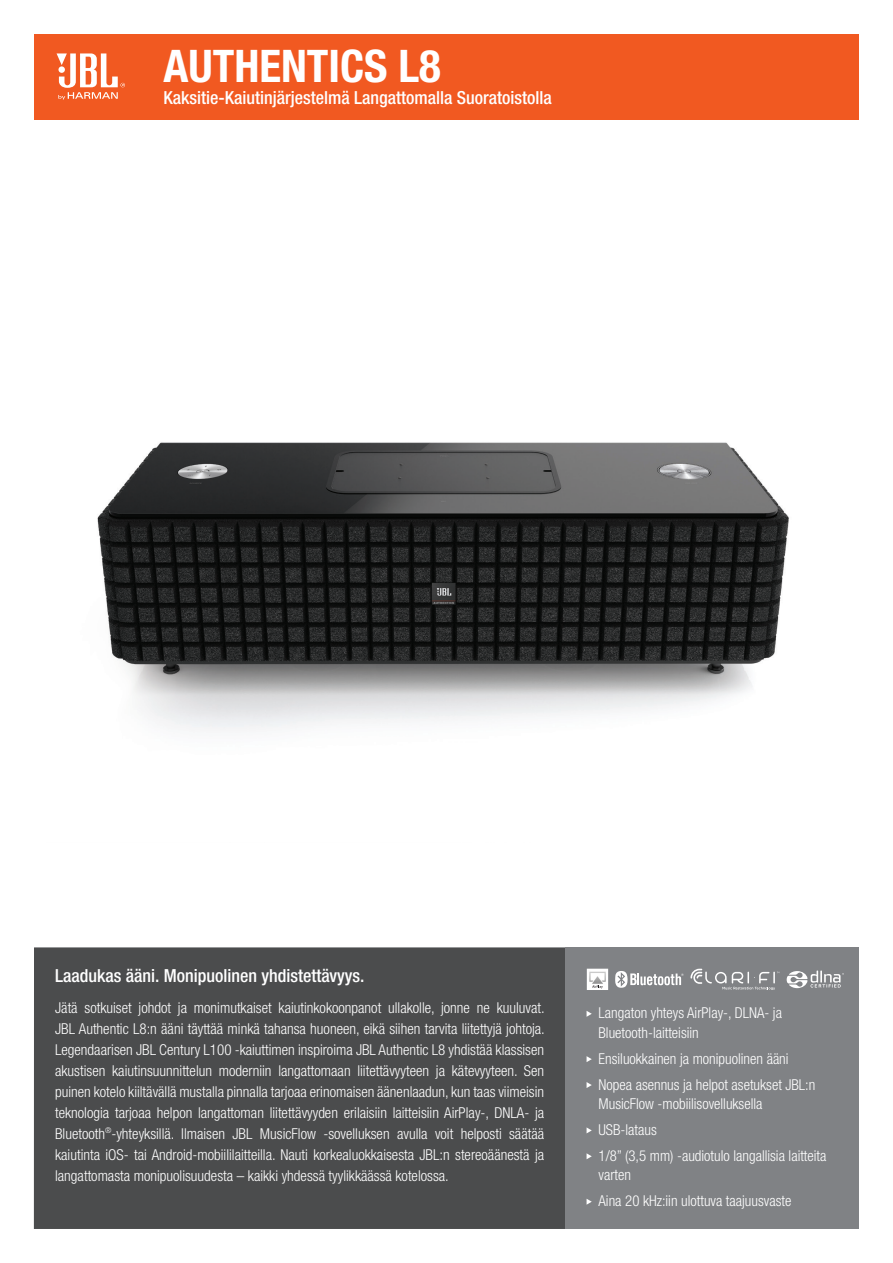
<style>
.page{position:relative;width:893px;height:1263px;background:#fff}
.page>*{position:absolute;margin:0;border:0;box-sizing:border-box;transform-origin:0 0}
.t1{font:700 condensed 45px "Helvetica Neue LT Pro";color:#fff}
.t2{font:500 condensed 18px "Helvetica Neue LT Pro";color:#fff}
.t3{font:300 condensed 15px/21px "Helvetica Neue LT Pro";color:#fff}
</style>
<div class="page">
<div style="left:34px;top:947px;width:532px;height:282px;background:#4b4c4d"></div>
<div style="left:34px;top:34px;width:825px;height:85px;background:#f15921"></div>
<svg style="left:57px;top:53px;width:68px;height:47px"></svg>
<img style="left:97px;top:442px;width:692px;height:288px">
<div style="left:565px;top:947px;width:294px;height:282px;background:#808285"></div>
<svg style="left:587px;top:1011px;width:5px;height:6px"></svg>
<svg style="left:587px;top:1056px;width:5px;height:6px"></svg>
<svg style="left:587px;top:1082px;width:5px;height:6px"></svg>
<svg style="left:587px;top:1127px;width:5px;height:6px"></svg>
<svg style="left:587px;top:1153px;width:5px;height:6px"></svg>
<svg style="left:587px;top:1199px;width:5px;height:6px"></svg>
<svg style="left:787px;top:970px;width:57px;height:18px"></svg>
<div style="left:587px;top:969px;width:21px;height:21px;background:#fff"></div>
<svg style="left:592px;top:985px;width:11px;height:3px"></svg>
<img style="left:589px;top:971px;width:17px;height:13px">
<svg style="left:615px;top:971px;width:68px;height:17px"></svg>
<svg style="left:690px;top:969px;width:90px;height:21px"></svg>
<p class="t1" style="left:163px;top:38px;width:279px">AUTHENTICS L8</p>
<p class="t2" style="left:163px;top:87px;width:390px">Kaksitie-Kaiutinjärjestelmä Langattomalla Suoratoistolla</p>
<p class="t2" style="left:55px;top:964px;width:311px">Laadukas ääni. Monipuolinen yhdistettävyys.</p>
<p class="t3" style="left:55px;top:997px;width:491px;text-align:justify">Jätä sotkuiset johdot ja monimutkaiset kaiutinkokoonpanot ullakolle, jonne ne kuuluvat.<br>JBL Authentic L8:n ääni täyttää minkä tahansa huoneen, eikä siihen tarvita liitettyjä johtoja.<br>Legendaarisen JBL Century L100 -kaiuttimen inspiroima JBL Authentic L8 yhdistää klassisen akustisen kaiutinsuunnittelun moderniin langattomaan liitettävyyteen ja kätevyyteen. Sen puinen kotelo kiiltävällä mustalla pinnalla tarjoaa erinomaisen äänenlaadun, kun taas viimeisin teknologia tarjoaa helpon langattoman liitettävyyden erilaisiin laitteisiin AirPlay-, DNLA- ja Bluetooth<sup>®</sup>-yhteyksillä. Ilmaisen JBL MusicFlow -sovelluksen avulla voit helposti säätää kaiutinta iOS- tai Android-mobiililaitteilla. Nauti korkealuokkaisesta JBL:n stereoäänestä ja langattomasta monipuolisuudesta – kaikki yhdessä tyylikkäässä kotelossa.</p>
<p class="t3" style="left:599px;top:1003px;width:185px;line-height:19.5px">Langaton yhteys AirPlay-, DLNA- ja<br>Bluetooth-laitteisiin</p>
<p class="t3" style="left:599px;top:1048px;width:192px">Ensiluokkainen ja monipuolinen ääni</p>
<p class="t3" style="left:599px;top:1074px;width:218px;line-height:19.5px">Nopea asennus ja helpot asetukset JBL:n<br>MusicFlow -mobiilisovelluksella</p>
<p class="t3" style="left:599px;top:1119px;width:60px">USB-lataus</p>
<p class="t3" style="left:599px;top:1146px;width:229px;line-height:19.5px">1/8” (3,5 mm) -audiotulo langallisia laitteita varten</p>
<p class="t3" style="left:599px;top:1190px;width:194px">Aina 20 kHz:iin ulottuva taajuusvaste</p>
</div>
